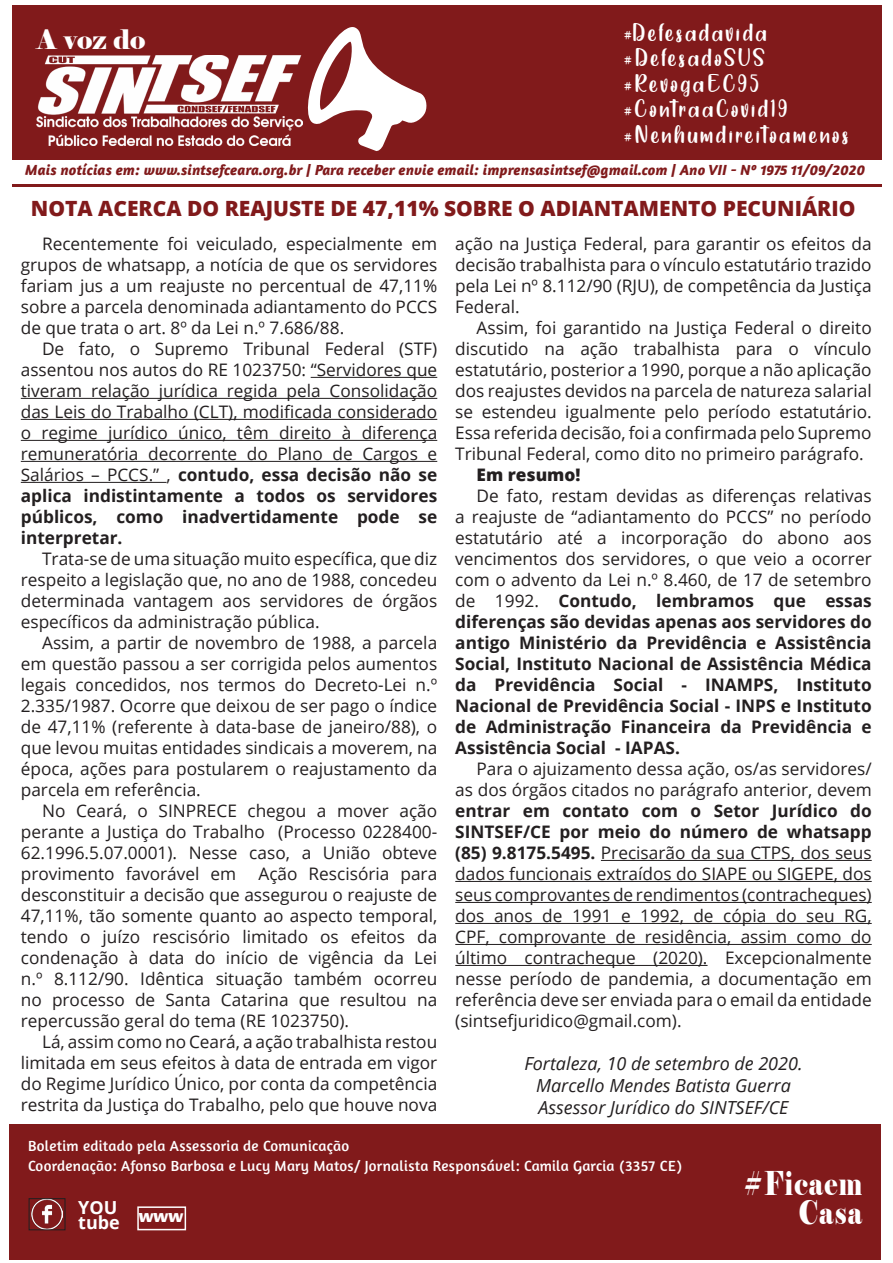
<style>
.page{position:relative;width:893px;height:1263px;background:#fff}
.page>*{position:absolute;margin:0;border:0;box-sizing:border-box;transform-origin:0 0}
.t1{font:32.7px "Elephant";letter-spacing:.05em;color:#fff;scale:.76 1}
.t2{font:30px "Yellow Rabbit Personal Use";letter-spacing:.09em;color:#fff}
.t3{font:26.85px "Elephant";color:#fff}
.t4{font:800 21px "Open Sans";color:#811a1b}
.t5{font:italic 18px "Open Sans";color:#231f20}
.t6{font:700 18px "Open Sans";color:#fff}
.t7{font:18px "Ad Lib BT";color:#fff}
.t8{font:17.25px/21px "Open Sans";color:#231f20;text-align:justify}
.t9{font:700 17.25px/21px "Open Sans";color:#231f20;text-align:justify}
.t10{font:800 17.25px "Open Sans";color:#231f20}
.t11{font:15px "Amaranth";letter-spacing:.02em;color:#fff}
.t12{font:italic 700 15px "Amaranth";letter-spacing:.01em;color:#811a1b}
.s1{font-weight:700}
.s2{font-weight:400}
</style>
<div class="page">
<div style="left:13px;top:5px;width:869px;height:154px;background:#811a1b"></div>
<svg style="left:307px;top:27px;width:120px;height:124px"></svg>
<div style="left:10px;top:1125px;width:871px;height:135px;background:#811a1b"></div>
<img style="left:37px;top:56px;width:265px;height:90px">
<img style="left:31px;top:1200px;width:32px;height:28px">
<div style="left:29px;top:1198px;width:37px;height:32px;border:1px solid #231f20"></div>
<div style="left:137px;top:1206px;width:49px;height:24px;border:2px solid #fff"></div>
<hr style="left:13px;top:184px;width:869px;height:3px;background:#811a1b">
<hr style="left:311px;top:377px;width:126px;height:1px;background:#231f20">
<hr style="left:21px;top:398px;width:416px;height:1px;background:#231f20">
<hr style="left:21px;top:419px;width:416px;height:1px;background:#231f20">
<hr style="left:21px;top:440px;width:416px;height:1px;background:#231f20">
<hr style="left:21px;top:461px;width:416px;height:1px;background:#231f20">
<hr style="left:21px;top:482px;width:146px;height:1px;background:#231f20">
<hr style="left:601px;top:860px;width:271px;height:1px;background:#231f20">
<hr style="left:455px;top:881px;width:417px;height:1px;background:#231f20">
<hr style="left:455px;top:902px;width:417px;height:1px;background:#231f20">
<hr style="left:455px;top:923px;width:417px;height:1px;background:#231f20">
<hr style="left:455px;top:944px;width:417px;height:1px;background:#231f20">
<hr style="left:455px;top:965px;width:253px;height:1px;background:#231f20">
<p class="t3" style="left:37px;top:22px;width:110px">A voz do</p>
<p class="t2" style="left:624px;top:20px;width:145px">#Defesadavida</p>
<p class="t2" style="left:624px;top:45px;width:142px">#DefesadoSUS</p>
<p class="t2" style="left:624px;top:71px;width:137px">#RevogaEC95</p>
<p class="t2" style="left:624px;top:96px;width:165px">#ContraaCovid19</p>
<p class="t2" style="left:624px;top:122px;width:226px">#Nenhumdireitoamenos</p>
<p class="t12" style="left:25px;top:161px;width:842px">Mais notícias em: www.sintsefceara.org.br | Para receber envie email: imprensasintsef@gmail.com | Ano VII - Nº 1975 11/09/2020</p>
<p class="t4" style="left:31px;top:192px;width:826px">NOTA ACERCA DO REAJUSTE DE 47,11% SOBRE O ADIANTAMENTO PECUNIÁRIO</p>
<p class="t8" style="left:21px;top:233px;width:418px;text-indent:21px">Recentemente foi veiculado, especialmente em grupos de whatsapp, a notícia de que os servidores fariam jus a um reajuste no percentual de 47,11% sobre a parcela denominada adiantamento do PCCS de que trata o art. 8º da Lei n.º 7.686/88.</p>
<p class="t8" style="left:21px;top:338px;width:418px;text-indent:21px">De fato, o Supremo Tribunal Federal (STF) assentou nos autos do RE 1023750: “Servidores que tiveram relação jurídica regida pela Consolidação das Leis do Trabalho (CLT), modificada considerado o regime jurídico único, têm direito à diferença remuneratória decorrente do Plano de Cargos e Salários – PCCS.” , <span class="s1">contudo, essa decisão não se aplica indistintamente a todos os servidores públicos, como inadvertidamente pode se interpretar.</span></p>
<p class="t8" style="left:21px;top:548px;width:418px;text-indent:21px">Trata-se de uma situação muito específica, que diz respeito a legislação que, no ano de 1988, concedeu determinada vantagem aos servidores de órgãos específicos da administração pública.</p>
<p class="t8" style="left:21px;top:632px;width:418px;text-indent:21px">Assim, a partir de novembro de 1988, a parcela em questão passou a ser corrigida pelos aumentos legais concedidos, nos termos do Decreto-Lei n.º 2.335/1987. Ocorre que deixou de ser pago o índice de 47,11% (referente à data-base de janeiro/88), o que levou muitas entidades sindicais a moverem, na época, ações para postularem o reajustamento da parcela em referência.</p>
<p class="t8" style="left:21px;top:800px;width:418px;text-indent:21px">No Ceará, o SINPRECE chegou a mover ação perante a Justiça do Trabalho (Processo 0228400- 62.1996.5.07.0001). Nesse caso, a União obteve provimento favorável em</p>
<p class="t8" style="left:21px;top:863px;width:418px;text-indent:238px">Ação Rescisória para desconstituir a decisão que assegurou o reajuste de 47,11%, tão somente quanto ao aspecto temporal, tendo o juízo rescisório limitado os efeitos da condenação à data do início de vigência da Lei n.º 8.112/90. Idêntica situação também ocorreu no processo de Santa Catarina que resultou na repercussão geral do tema (RE 1023750).</p>
<p class="t8" style="left:21px;top:1031px;width:418px;text-indent:21px">Lá, assim como no Ceará, a ação trabalhista restou limitada em seus efeitos à data de entrada em vigor do Regime Jurídico Único, por conta da competência restrita da Justiça do Trabalho, pelo que houve nova</p>
<p class="t8" style="left:455px;top:233px;width:418px">ação na Justiça Federal, para garantir os efeitos da decisão trabalhista para o vínculo estatutário trazido pela Lei nº 8.112/90 (RJU), de competência da Justiça Federal.</p>
<p class="t8" style="left:455px;top:317px;width:418px;text-indent:21px">Assim, foi garantido na Justiça Federal o direito discutido na ação trabalhista para o vínculo estatutário, posterior a 1990, porque a não aplicação dos reajustes devidos na parcela de natureza salarial se estendeu igualmente pelo período estatutário.<br>Essa referida decisão, foi a confirmada pelo Supremo Tribunal Federal, como dito no primeiro parágrafo.</p>
<p class="t10" style="left:476px;top:462px;width:105px">Em resumo!</p>
<p class="t9" style="left:455px;top:485px;width:418px;text-indent:21px"><span class="s2">De fato, restam devidas as diferenças relativas a reajuste de “adiantamento do PCCS” no período estatutário até a incorporação do abono aos vencimentos dos servidores, o que veio a ocorrer com o advento da Lei n.º 8.460, de 17 de setembro de 1992.</span> Contudo, lembramos que essas diferenças são devidas apenas aos servidores do antigo Ministério da Previdência e Assistência Social, Instituto Nacional de Assistência Médica da Previdência Social - INAMPS, Instituto Nacional de Previdência Social - INPS e Instituto de Administração Financeira da Previdência e Assistência Social - IAPAS.</p>
<p class="t8" style="left:455px;top:758px;width:418px;text-indent:21px">Para o ajuizamento dessa ação, os/as servidores/ as dos órgãos citados no parágrafo anterior, devem <span class="s1">entrar em contato com o Setor Jurídico do SINTSEF/CE por meio do número de whatsapp (85) 9.8175.5495.</span> Precisarão da sua CTPS, dos seus dados funcionais extraídos do SIAPE ou SIGEPE, dos seus comprovantes de rendimentos (contracheques) dos anos de 1991 e 1992, de cópia do seu RG, CPF, comprovante de residência, assim como do último contracheque (2020). Excepcionalmente nesse período de pandemia, a documentação em referência deve ser enviada para o email da entidade (sintsefjuridico@gmail.com).</p>
<p class="t5" style="left:524px;top:1051px;width:280px">Fortaleza, 10 de setembro de 2020.</p>
<p class="t5" style="left:536px;top:1073px;width:256px">Marcello Mendes Batista Guerra</p>
<p class="t5" style="left:539px;top:1095px;width:251px">Assessor Jurídico do SINTSEF/CE</p>
<p class="t11" style="left:28px;top:1137px;width:323px">Boletim editado pela Assessoria de Comunicação</p>
<p class="t11" style="left:28px;top:1157px;width:655px">Coordenação: Afonso Barbosa e Lucy Mary Matos/ Jornalista Responsável: Camila Garcia (3357 CE)</p>
<p class="t6" style="left:78px;top:1195px;width:41px">YOU</p>
<p class="t6" style="left:78px;top:1210px;width:43px">tube</p>
<p class="t7" style="left:139px;top:1204px;width:46px">www</p>
<p class="t1" style="left:744px;top:1163px;width:157px">#Ficaem</p>
<p class="t1" style="left:798px;top:1191px;width:85px">Casa</p>
</div>
